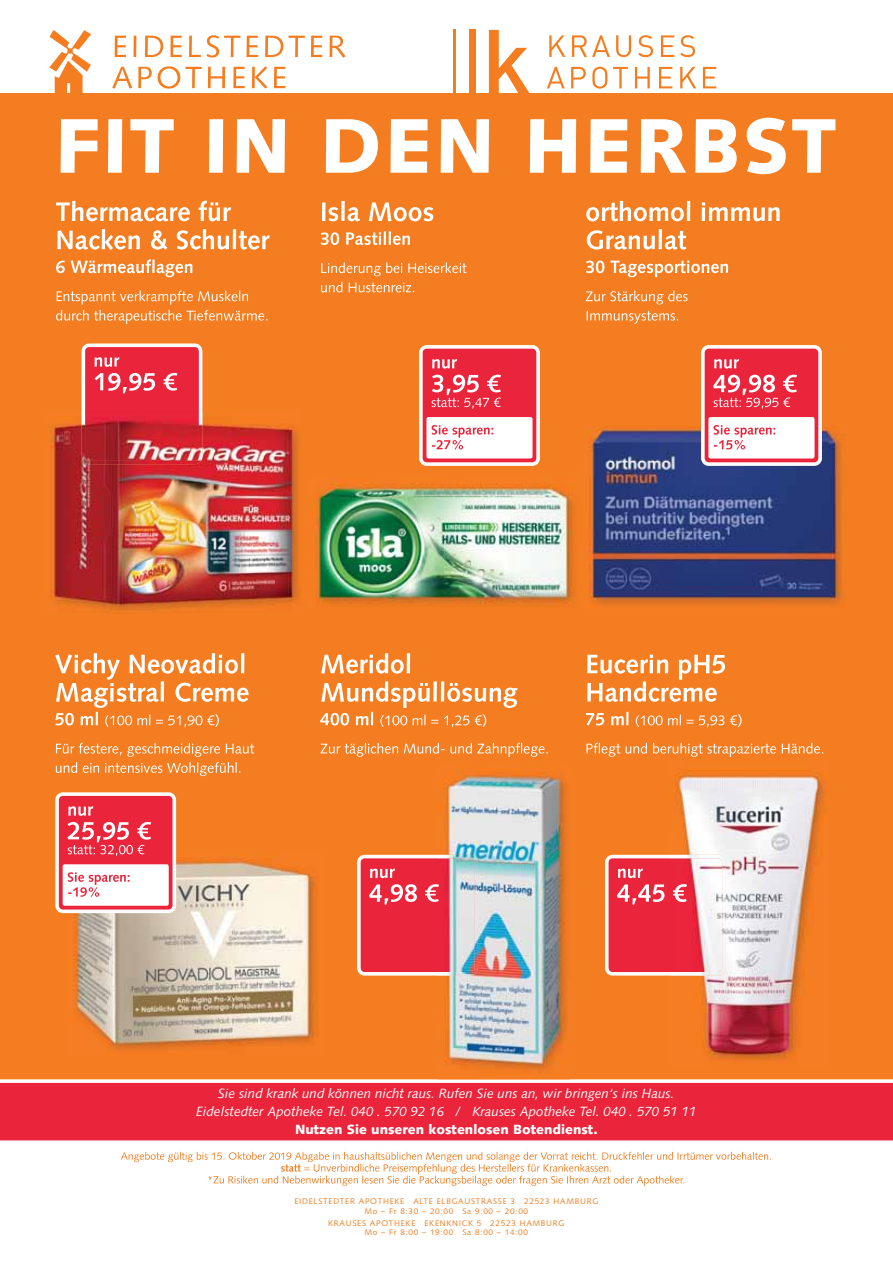
<style>
.page{position:relative;width:893px;height:1263px;background:#fff}
.page>*{position:absolute;margin:0;border:0;box-sizing:border-box;transform-origin:0 0}
.t1{font:italic 13.35px/17.9px "Syntax LT Std";color:#fff;text-align:center}
.t2{font:900 13.35px "Syntax LT Std";color:#fff}
.t3{font:8.1px/9.6px "Syntax LT Std";letter-spacing:.09em;color:#f47d21;text-align:center}
</style>
<div class="page">
<div style="left:0;top:93px;width:893px;height:986px;background:#f47d21"></div>
<svg style="left:0;top:1079px;width:893px;height:62px;background:#ea3247"></svg>
<svg style="left:49px;top:30px;width:42px;height:63px"></svg>
<svg style="left:489px;top:30px;width:41px;height:63px"></svg>
<hr style="left:453px;top:30px;width:2px;height:64px;background:#f47d21">
<div style="left:469px;top:30px;width:6px;height:64px;background:#f47d21"></div>
<svg style="left:549px;top:35px;width:146px;height:22px"></svg>
<svg style="left:547px;top:67px;width:169px;height:22px"></svg>
<svg style="left:115px;top:35px;width:230px;height:23px"></svg>
<svg style="left:112px;top:66px;width:173px;height:23px"></svg>
<img style="left:73px;top:858px;width:243px;height:191px">
<img style="left:588px;top:426px;width:256px;height:179px">
<svg style="left:82px;top:344px;width:120px;height:67px;background:#ec4a5d"></svg>
<svg style="left:121px;top:1152px;width:650px;height:34px"></svg>
<svg style="left:586px;top:743px;width:237px;height:14px"></svg>
<svg style="left:586px;top:712px;width:155px;height:15px"></svg>
<svg style="left:587px;top:655px;width:138px;height:47px"></svg>
<svg style="left:56px;top:743px;width:198px;height:33px"></svg>
<svg style="left:55px;top:653px;width:194px;height:74px"></svg>
<div style="left:57px;top:794px;width:117px;height:117px;background:#e9243b;border-radius:6px"></div>
<div style="left:55px;top:792px;width:121px;height:121px;border:4px solid #fff;border-radius:6px"></div>
<div style="left:63px;top:864px;width:106px;height:42px;background:#fff;border-radius:2px"></div>
<svg style="left:67px;top:822px;width:84px;height:34px"></svg>
<svg style="left:68px;top:806px;width:25px;height:10px"></svg>
<svg style="left:68px;top:872px;width:61px;height:25px"></svg>
<svg style="left:321px;top:282px;width:93px;height:10px"></svg>
<svg style="left:321px;top:262px;width:146px;height:14px"></svg>
<svg style="left:320px;top:231px;width:90px;height:14px"></svg>
<svg style="left:322px;top:201px;width:111px;height:20px"></svg>
<svg style="left:56px;top:290px;width:211px;height:34px"></svg>
<svg style="left:56px;top:259px;width:136px;height:18px"></svg>
<svg style="left:57px;top:229px;width:213px;height:21px"></svg>
<svg style="left:56px;top:201px;width:175px;height:20px"></svg>
<svg style="left:587px;top:311px;width:91px;height:13px"></svg>
<svg style="left:586px;top:291px;width:101px;height:13px"></svg>
<svg style="left:586px;top:261px;width:142px;height:16px"></svg>
<svg style="left:587px;top:229px;width:99px;height:21px"></svg>
<svg style="left:586px;top:201px;width:194px;height:20px"></svg>
<svg style="left:320px;top:743px;width:228px;height:14px"></svg>
<svg style="left:320px;top:681px;width:197px;height:46px"></svg>
<svg style="left:321px;top:653px;width:89px;height:21px"></svg>
<svg style="left:605px;top:855px;width:70px;height:121px;background:#ec475a"></svg>
<img style="left:675px;top:772px;width:152px;height:288px">
<img style="left:675px;top:884px;width:12px;height:18px">
<img style="left:315px;top:484px;width:259px;height:120px">
<img style="left:82px;top:411px;width:120px;height:5px">
<img style="left:50px;top:416px;width:250px;height:195px">
<div style="left:421px;top:347px;width:117px;height:117px;background:#e9243b;border-radius:6px"></div>
<div style="left:419px;top:345px;width:121px;height:121px;border:4px solid #fff;border-radius:6px"></div>
<div style="left:426px;top:417px;width:106px;height:42px;background:#fff;border-radius:2px"></div>
<svg style="left:431px;top:375px;width:70px;height:34px"></svg>
<svg style="left:432px;top:359px;width:25px;height:10px"></svg>
<svg style="left:432px;top:425px;width:61px;height:25px"></svg>
<div style="left:703px;top:347px;width:117px;height:117px;background:#e9243b;border-radius:6px"></div>
<div style="left:701px;top:345px;width:121px;height:121px;border:4px solid #fff;border-radius:6px"></div>
<div style="left:708px;top:417px;width:106px;height:42px;background:#fff;border-radius:2px"></div>
<svg style="left:713px;top:375px;width:84px;height:34px"></svg>
<svg style="left:714px;top:359px;width:25px;height:10px"></svg>
<svg style="left:713px;top:425px;width:62px;height:25px"></svg>
<svg style="left:61px;top:118px;width:774px;height:56px"></svg>
<img style="left:438px;top:1079px;width:132px;height:1px">
<svg style="left:357px;top:855px;width:87px;height:121px;background:#ec4558"></svg>
<img style="left:444px;top:772px;width:122px;height:299px">
<h1 class="t1" style="left:196px;top:1086px;width:502px">Sie sind krank und können nicht raus. Rufen Sie uns an, wir bringen‘s ins Haus.<br>Eidelstedter Apotheke Tel. 040 . 570 92 16 / Krauses Apotheke Tel. 040 . 570 51 11</h1>
<h1 class="t2" style="left:295px;top:1121px;width:304px">Nutzen Sie unseren kostenlosen Botendienst.</h1>
<p class="t3" style="left:294px;top:1197px;width:305px">EIDELSTEDTER APOTHEKE ALTE ELBGAUSTRASSE 3 22523 HAMBURG<br>Mo – Fr 8:30 – 20:00 Sa 9:00 – 20:00</p>
<p class="t3" style="left:328px;top:1218px;width:238px">KRAUSES APOTHEKE EKENKNICK 5 22523 HAMBURG<br>Mo – Fr 8:00 – 19:00 Sa 8:00 – 14:00</p>
</div>
